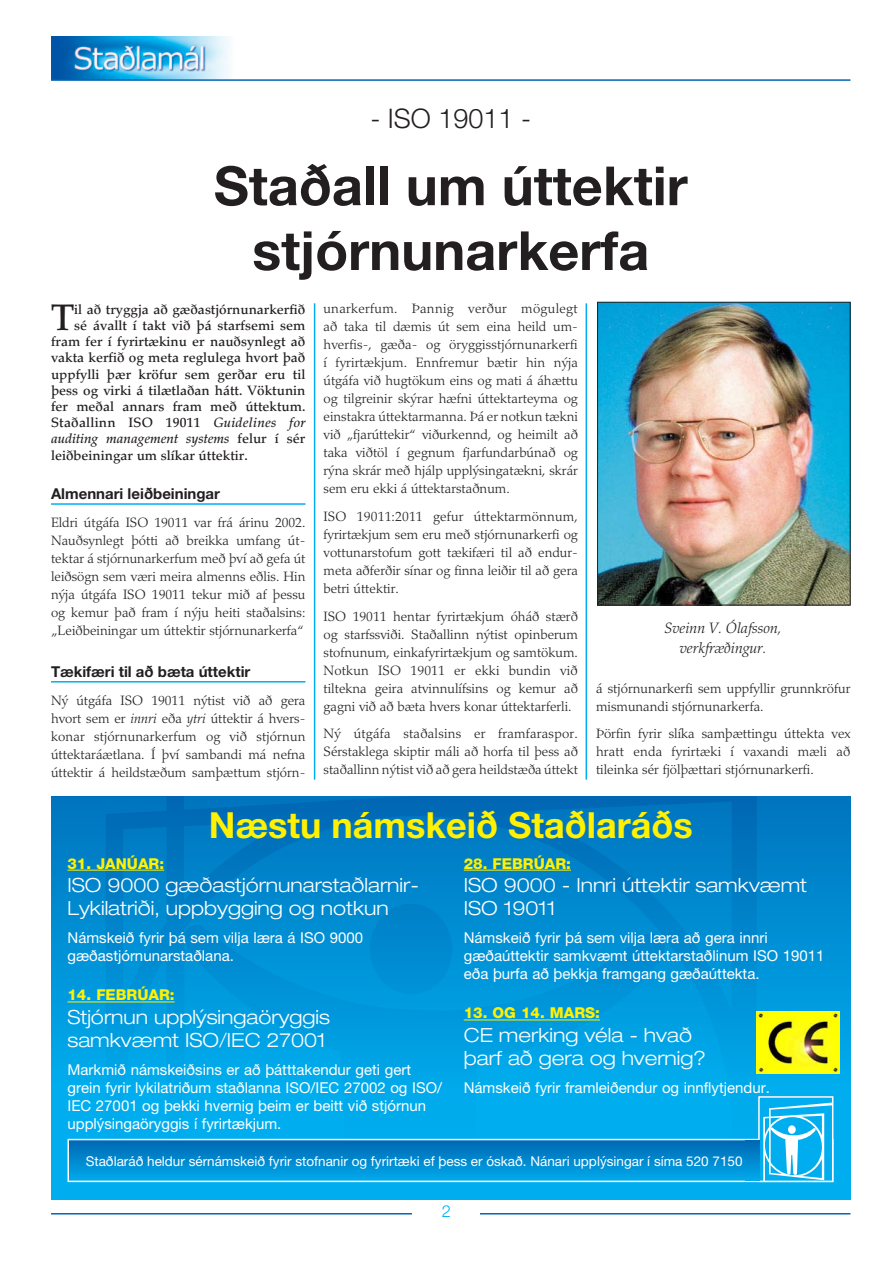
<style>
.page{position:relative;width:893px;height:1263px;background:#fff}
.page>*{position:absolute;margin:0;border:0;box-sizing:border-box;transform-origin:0 0}
.t1{font:700 54px/64.8px "Helvetica Neue IS";color:#231f20;text-align:center}
.t2{font:500 36.9px "Palatino IS";color:#231f20}
.t3{font:700 36px "Helvetica Neue IS";color:#fff101}
.t4{font:300 27px "Helvetica Neue IS";color:#231f20}
.t5{font:300 expanded 19.5px/23.4px "Helvetica Neue IS";color:#fff}
.t6{font:300 16.5px "Helvetica Neue IS";color:#00aeef}
.t7{font:15px/18px "Helvetica Neue IS";color:#fff}
.t8{font:700 15px "Helvetica Neue IS";color:#231f20}
.t9{font:800 15px "Helvetica Neue IS";color:#fff101}
.t10{font:italic 300 15px/19.5px "Palatino IS";color:#231f20;text-align:center}
.t11{font:300 13.5px/18px "Palatino IS";color:#231f20;text-align:justify}
.t12{font:500 13.5px "Palatino IS";color:#231f20}
.t13{font:13.5px "Helvetica Neue IS";color:#fff}
.t14{font:italic 500 13.5px "Palatino IS";color:#231f20}
.t15{font:500 13.5px "Palatino IS";letter-spacing:.02em;color:#231f20}
.s1{font-style:italic}
.s2{font-style:normal}
</style>
<div class="page">
<hr style="left:51px;top:1213px;width:799px;height:1px;background:#0166b3">
<div style="left:412px;top:1204px;width:67px;height:19px;background:#fff"></div>
<img style="left:51px;top:36px;width:178px;height:43px">
<hr style="left:51px;top:79px;width:799px;height:2px;background:#0166b3">
<hr style="left:51px;top:503px;width:254px;height:2px;background:#00aeef">
<hr style="left:51px;top:681px;width:254px;height:1px;background:#00aeef">
<img style="left:599px;top:304px;width:249px;height:299px">
<div style="left:597px;top:302px;width:253px;height:303px;border:1px solid #231f20"></div>
<hr style="left:314px;top:303px;width:1px;height:477px;background:#00aeef">
<hr style="left:586px;top:303px;width:1px;height:477px;background:#00aeef">
<div style="left:51px;top:797px;width:799px;height:402px;background:linear-gradient(to bottom,#0073bd,#07bbf8)"></div>
<hr style="left:68px;top:870px;width:96px;height:1px;background:#fff101">
<hr style="left:68px;top:1001px;width:107px;height:1px;background:#fff101">
<hr style="left:464px;top:870px;width:107px;height:1px;background:#fff101">
<hr style="left:464px;top:1019px;width:136px;height:1px;background:#fff101">
<svg style="left:71px;top:1142px;width:675px;height:37px;background:#0088ce"></svg>
<div style="left:68px;top:1139px;width:765px;height:43px;border:2px solid #fff"></div>
<svg style="left:761px;top:1099px;width:69px;height:80px"></svg>
<div style="left:758px;top:1096px;width:75px;height:86px;border:2px solid #fff"></div>
<img style="left:756px;top:1011px;width:83px;height:63px">
<svg style="left:746px;top:1140px;width:14px;height:40px"></svg>
<h3 class="t4" style="left:370px;top:101px;width:162px">- ISO 19011 -</h3>
<h1 class="t1" style="left:214px;top:152px;width:475px">Staðall um úttektir stjórnunarkerfa</h1>
<h2 class="t2" style="left:51px;top:296px;width:25px">T</h2>
<p class="t12" style="left:74px;top:301px;width:233px">il að tryggja að gæðastjórnunarkerfið</p>
<p class="t12" style="left:74px;top:317px;width:233px">sé ávallt í takt við þá starfsemi sem</p>
<p class="t12" style="left:51px;top:334px;width:256px">fram fer í fyrirtækinu er nauðsynlegt að</p>
<p class="t12" style="left:51px;top:350px;width:256px">vakta kerfið og meta reglulega hvort það</p>
<p class="t12" style="left:51px;top:366px;width:256px">uppfylli þær kröfur sem gerðar eru til</p>
<p class="t12" style="left:51px;top:382px;width:256px">þess og virki á tilætlaðan hátt. Vöktunin</p>
<p class="t12" style="left:51px;top:398px;width:256px">fer meðal annars fram með úttektum.</p>
<p class="t15" style="left:51px;top:415px;width:256px">Staðallinn ISO 19011 <span class="s1">Guidelines for</span></p>
<p class="t14" style="left:51px;top:431px;width:256px">auditing management systems <span class="s2">felur í sér</span></p>
<p class="t12" style="left:51px;top:447px;width:198px">leiðbeiningar um slíkar úttektir.</p>
<p class="t8" style="left:51px;top:484px;width:171px">Almennari leiðbeiningar</p>
<p class="t11" style="left:51px;top:513px;width:256px">Eldri útgáfa ISO 19011 var frá árinu 2002.<br>Nauðsynlegt þótti að breikka umfang út&shy;tektar á stjórnunarkerfum með því að gefa út leiðsögn sem væri meira almenns eðlis. Hin nýja útgáfa ISO 19011 tekur mið af þessu og kemur það fram í nýju heiti staðalsins: „Leiðbeiningar um úttektir stjórnunarkerfa“</p>
<p class="t8" style="left:51px;top:662px;width:201px">Tækifæri til að bæta úttektir</p>
<p class="t11" style="left:51px;top:691px;width:256px">Ný útgáfa ISO 19011 nýtist við að gera hvort sem er <span class="s1">innri</span> eða <span class="s1">ytri</span> úttektir á hvers&shy;konar stjórnunarkerfum og við stjórnun úttektaráætlana. Í því sambandi má nefna úttektir á heildstæðum samþættum stjórn-</p>
<p class="t11" style="left:324px;top:300px;width:256px">unarkerfum. Þannig verður mögulegt að taka til dæmis út sem eina heild um&shy;hverfis-, gæða- og öryggisstjórnunarkerfi í fyrirtækjum. Ennfremur bætir hin nýja útgáfa við hugtökum eins og mati á áhættu og tilgreinir skýrar hæfni úttektarteyma og einstakra úttektarmanna. Þá er notkun tækni við „fjarúttekir“ viðurkennd, og heimilt að taka viðtöl í gegnum fjarfundarbúnað og rýna skrár með hjálp upplýsingatækni, skrár sem eru ekki á úttektarstaðnum.</p>
<p class="t11" style="left:324px;top:507px;width:256px">ISO 19011:2011 gefur úttektarmönnum, fyrirtækjum sem eru með stjórnunarkerfi og vottunarstofum gott tækifæri til að endur&shy;meta aðferðir sínar og finna leiðir til að gera betri úttektir.</p>
<p class="t11" style="left:324px;top:607px;width:256px">ISO 19011 hentar fyrirtækjum óháð stærð og starfssviði. Staðallinn nýtist opinberum stofnunum, einkafyrirtækjum og samtökum.<br>Notkun ISO 19011 er ekki bundin við tiltekna geira atvinnulífsins og kemur að gagni við að bæta hvers konar úttektarferli.</p>
<p class="t11" style="left:324px;top:725px;width:256px">Ný útgáfa staðalsins er framfaraspor.<br>Sérstaklega skiptir máli að horfa til þess að staðallinn nýtist við að gera heildstæða úttekt</p>
<p class="t10" style="left:665px;top:618px;width:118px">Sveinn V. Ólafsson, verkfræðingur.</p>
<p class="t11" style="left:596px;top:679px;width:256px">á stjórnunarkerfi sem uppfyllir grunnkröfur mismunandi stjórnunarkerfa.</p>
<p class="t11" style="left:596px;top:725px;width:256px">Þörfin fyrir slíka samþættingu úttekta vex hratt enda fyrirtæki í vaxandi mæli að tileinka sér fjölþættari stjórnunarkerfi.</p>
<h3 class="t3" style="left:209px;top:803px;width:485px">Næstu námskeið Staðlaráðs</h3>
<p class="t9" style="left:68px;top:854px;width:98px">31. JANÚAR:</p>
<h3 class="t5" style="left:68px;top:873px;width:353px">ISO 9000 gæðastjórnunarstaðlarnir-<br>Lykilatriði, uppbygging og notkun</h3>
<p class="t7" style="left:68px;top:929px;width:297px">Námskeið fyrir þá sem vilja læra á ISO 9000 gæðastjórnunarstaðlana.</p>
<p class="t9" style="left:68px;top:986px;width:109px">14. FEBRÚAR:</p>
<h3 class="t5" style="left:68px;top:1005px;width:264px">Stjórnun upplýsingaöryggis samkvæmt ISO/IEC 27001</h3>
<p class="t7" style="left:68px;top:1060px;width:376px">Markmið námskeiðsins er að þátttakendur geti gert grein fyrir lykilatriðum staðlanna ISO/IEC 27002 og ISO/ IEC 27001 og þekki hvernig þeim er beitt við stjórnun upplýsingaöryggis í fyrirtækjum.</p>
<p class="t9" style="left:464px;top:854px;width:109px">28. FEBRÚAR:</p>
<h3 class="t5" style="left:464px;top:873px;width:345px">ISO 9000 - Innri úttektir samkvæmt<br>ISO 19011</h3>
<p class="t7" style="left:464px;top:929px;width:362px">Námskeið fyrir þá sem vilja læra að gera innri gæðaúttektir samkvæmt úttektarstaðlinum ISO 19011 eða þurfa að þekkja framgang gæðaúttekta.</p>
<p class="t9" style="left:464px;top:1004px;width:138px">13. OG 14. MARS:</p>
<h3 class="t5" style="left:464px;top:1023px;width:244px">CE merking véla - hvað þarf að gera og hvernig?</h3>
<p class="t7" style="left:464px;top:1078px;width:308px">Námskeið fyrir framleiðendur og innflytjendur.</p>
<p class="t13" style="left:86px;top:1153px;width:658px">Staðlaráð heldur sérnámskeið fyrir stofnanir og fyrirtæki ef þess er óskað. Nánari upplýsingar í síma 520 7150</p>
<p class="t6" style="left:442px;top:1201px;width:11px">2</p>
</div>
